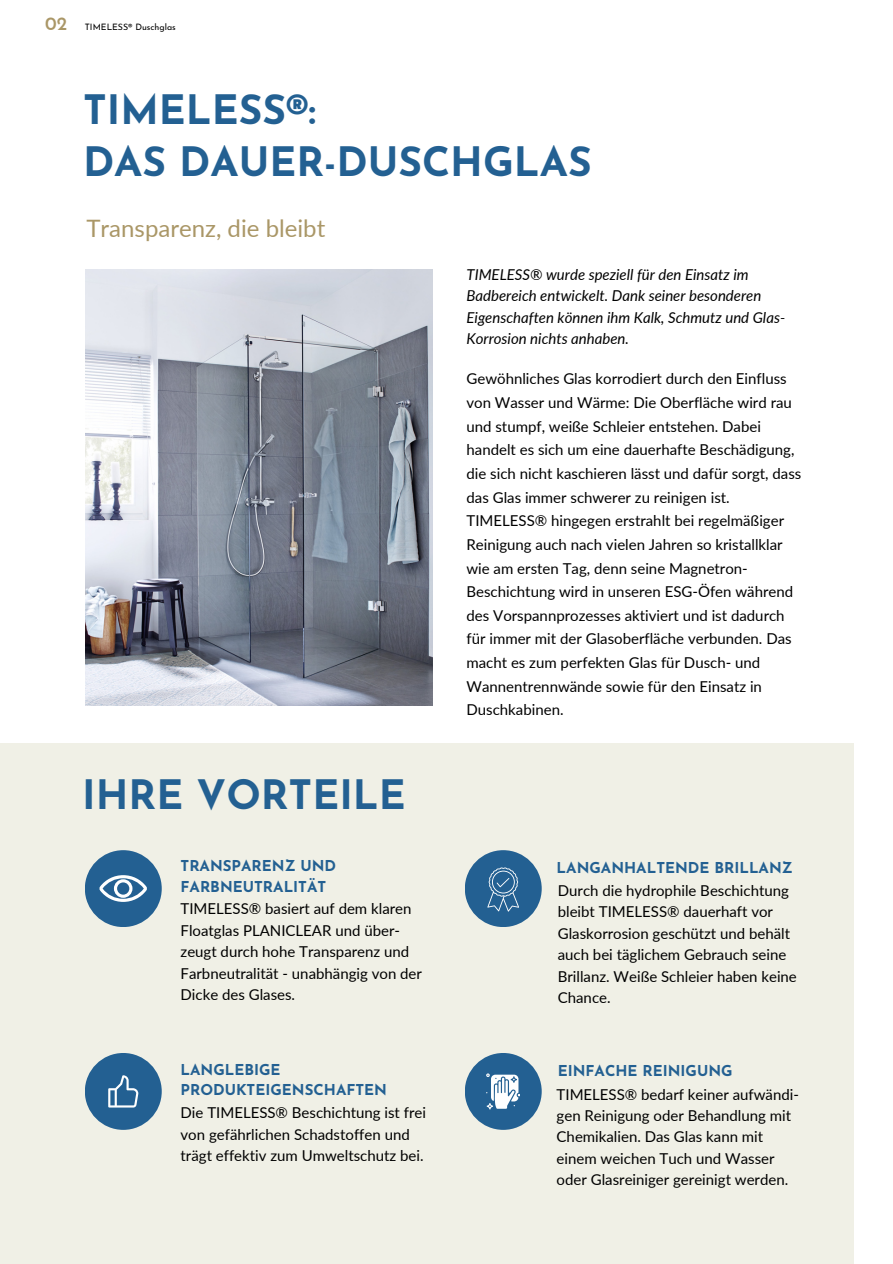
<style>
.page{position:relative;width:893px;height:1264px;background:#fff}
.page>*{position:absolute;margin:0;border:0;box-sizing:border-box;transform-origin:0 0}
.t1{font:700 40.5px "Josefin Sans";color:#236092}
.t2{font:24px "Lato";color:#aa9767}
.t3{font:600 18.6px "Josefin Sans";color:#aa9767}
.t4{font:15px/21.3px "Lato";color:#000}
.t5{font:italic 15px/21.3px "Lato";color:#000}
.t6{font:700 15px/20.2px "Josefin Sans";color:#236092}
.t7{font:8.85px "Josefin Sans";color:#000}
</style>
<div class="page">
<div style="left:0;top:743px;width:853px;height:520px;background:#f0f0e6"></div>
<img style="left:86px;top:270px;width:346px;height:435px">
<div style="left:85px;top:850px;width:77px;height:77px;background:#236092;border-radius:50%"></div>
<svg style="left:99px;top:875px;width:48px;height:26px"></svg>
<div style="left:465px;top:850px;width:76px;height:77px;background:#236092;border-radius:50%"></div>
<svg style="left:487px;top:867px;width:32px;height:44px"></svg>
<div style="left:85px;top:1052px;width:77px;height:77px;background:#236092;border-radius:50%"></div>
<svg style="left:108px;top:1075px;width:30px;height:32px"></svg>
<div style="left:465px;top:1052px;width:76px;height:77px;background:#236092;border-radius:50%"></div>
<svg style="left:486px;top:1073px;width:34px;height:36px"></svg>
<p class="t3" style="left:45px;top:16px;width:23px">02</p>
<p class="t7" style="left:85px;top:23px;width:92px">TIMELESS® Duschglas</p>
<p class="t1" style="left:83px;top:93px;width:234px">TIMELESS®:</p>
<p class="t1" style="left:83px;top:145px;width:510px">DAS DAUER-DUSCHGLAS</p>
<p class="t2" style="left:86px;top:213px;width:240px">Transparenz, die bleibt</p>
<p class="t1" style="left:82px;top:778px;width:325px">IHRE VORTEILE</p>
<p class="t6" style="left:180px;top:857px;width:157px">TRANSPARENZ UND</p>
<p class="t6" style="left:180px;top:877px;width:147px">FARBNEUTRALITÄT</p>
<p class="t4" style="left:180px;top:898px;width:243px">TIMELESS® basiert auf dem klaren<br>Floatglas PLANICLEAR und über&shy;zeugt durch hohe Transparenz und<br>Farbneutralität - unabhängig von der<br>Dicke des Glases.</p>
<p class="t6" style="left:180px;top:1060px;width:208px">LANGLEBIGE<br>PRODUKTEIGENSCHAFTEN</p>
<p class="t4" style="left:180px;top:1101px;width:247px">Die TIMELESS® Beschichtung ist frei von gefährlichen Schadstoffen und trägt effektiv zum Umweltschutz bei.</p>
<p class="t5" style="left:466px;top:263px;width:320px">TIMELESS® wurde speziell für den Einsatz im Badbereich entwickelt. Dank seiner besonderen Eigenschaften können ihm Kalk, Schmutz und Glas-Korrosion nichts anhaben.</p>
<p class="t4" style="left:466px;top:367px;width:336px;line-height:23.7px">Gewöhnliches Glas korrodiert durch den Einfluss von Wasser und Wärme: Die Oberfläche wird rau und stumpf, weiße Schleier entstehen. Dabei handelt es sich um eine dauerhafte Beschädigung, die sich nicht kaschieren lässt und dafür sorgt, dass das Glas immer schwerer zu reinigen ist.<br>TIMELESS® hingegen erstrahlt bei regelmäßiger Reinigung auch nach vielen Jahren so kristallklar wie am ersten Tag, denn seine Magnetron-Beschichtung wird in unseren ESG-Öfen während des Vorspannprozesses aktiviert und ist dadurch für immer mit der Glasoberfläche verbunden. Das macht es zum perfekten Glas für Dusch- und Wannentrennwände sowie für den Einsatz in Duschkabinen.</p>
<p class="t6" style="left:556px;top:859px;width:237px">LANGANHALTENDE BRILLANZ</p>
<p class="t4" style="left:557px;top:879px;width:240px">Durch die hydrophile Beschichtung bleibt TIMELESS® dauerhaft vor<br>Glaskorrosion geschützt und behält auch bei täglichem Gebrauch seine<br>Brillanz. Weiße Schleier haben keine<br>Chance.</p>
<p class="t6" style="left:557px;top:1062px;width:176px">EINFACHE REINIGUNG</p>
<p class="t4" style="left:556px;top:1083px;width:244px">TIMELESS® bedarf keiner aufwändi&shy;gen Reinigung oder Behandlung mit Chemikalien. Das Glas kann mit einem weichen Tuch und Wasser oder Glasreiniger gereinigt werden.</p>
</div>
